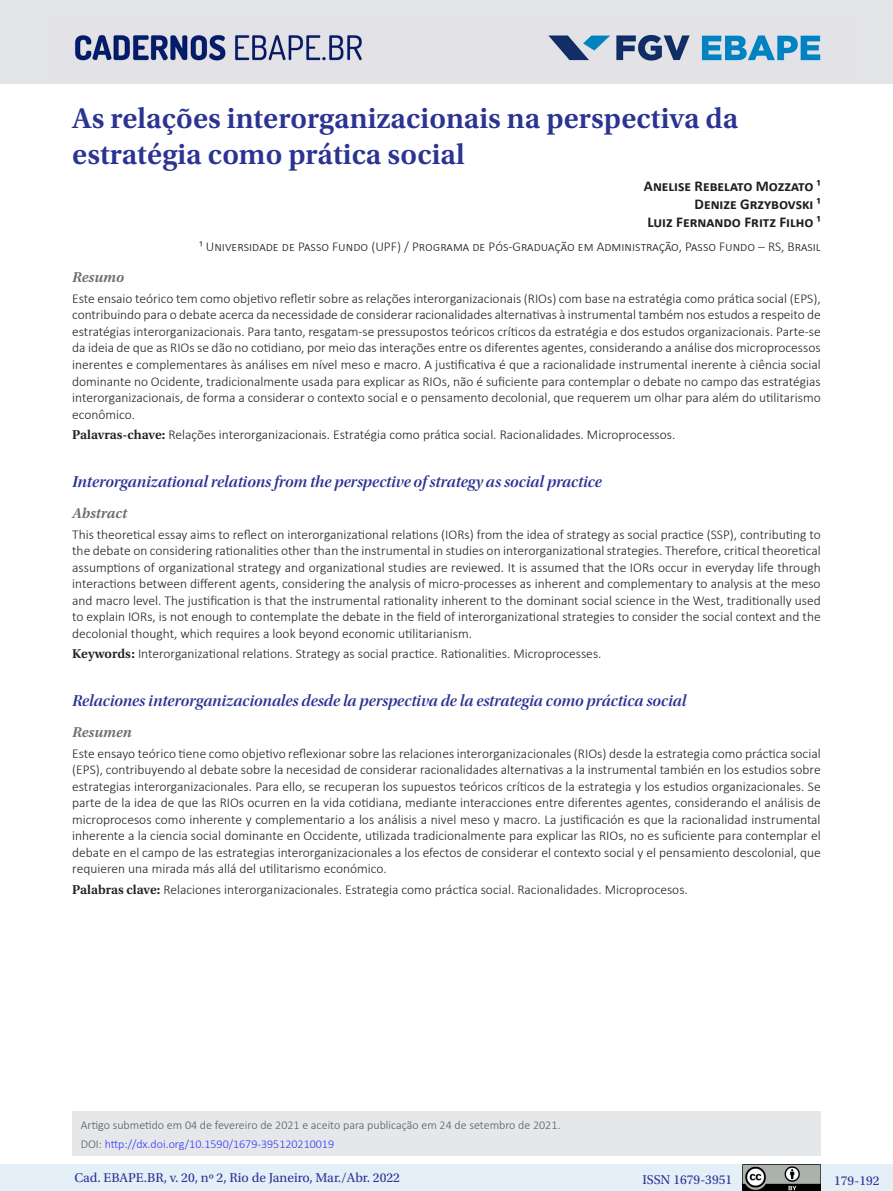
<style>
.page{position:relative;width:893px;height:1191px;background:#fff}
.page>*{position:absolute;margin:0;border:0;box-sizing:border-box;transform-origin:0 0}
._01_título_PT{font:600 30px/36px "Utopia Std";color:#2b3393}
._03_3_1_título_IN{font:16.5px "Utopia Std Semibold Disp It";color:#2b3393}
._02_autores{font:700 15px "Calibri";color:#231f20}
._03_0_titulo_resumo{font:italic 600 15px "Utopia Std";color:#6c6d70}
._03_1_1_resumo_PT{font:300 13.5px/16.5px "Calibri";color:#231f20;text-align:justify}
._03_3_2_resumo_IN{font:300 13.5px/16.5px "Calibri";color:#231f20;text-align:justify}
._03_1_2_palavras-cha{font:300 13.5px "Calibri";color:#231f20}
._02_autores_-_tit{font:300 13.5px "Calibri";color:#231f20}
.t1{font:13.5px "Utopia Std";color:#2b3393}
._06_3_nota_de_rodape{font:300 12px "Calibri";color:#57585a}
._06_3_nota_de_rodape-2{font:300 12px "Calibri";color:#33f}
.s1{font-family:"Utopia Std";font-weight:600}
.s2{color:#57585a}
</style>
<div class="page">
<div style="left:0;top:1164px;width:893px;height:27px;background:#e4eff8"></div>
<img style="left:743px;top:1164px;width:78px;height:27px">
<div style="left:0;top:0;width:893px;height:84px;background:#e3e4e8"></div>
<img style="left:74px;top:34px;width:747px;height:27px">
<div style="left:72px;top:1111px;width:749px;height:45px;background:#e6e7e9"></div>
<p class="_01_título_PT" style="left:72px;top:101px;width:668px">As relações interorganizacionais na perspectiva da estratégia como prática social</p>
<p class="_02_autores" style="left:644px;top:175px;width:178px">Anelise Rebelato Mozzato ¹</p>
<p class="_02_autores" style="left:695px;top:193px;width:128px">Denize Grzybovski ¹</p>
<p class="_02_autores" style="left:647px;top:211px;width:175px">Luiz Fernando Fritz Filho ¹</p>
<p class="_02_autores_-_tit" style="left:199px;top:238px;width:623px">¹ Universidade de Passo Fundo (UPF) / Programa de Pós-Graduação em Administração, Passo Fundo – RS, Brasil</p>
<p class="_03_0_titulo_resumo" style="left:72px;top:269px;width:53px">Resumo</p>
<p class="_03_1_1_resumo_PT" style="left:72px;top:290px;width:750px">Este ensaio teórico tem como objetivo refletir sobre as relações interorganizacionais (RIOs) com base na estratégia como prática social (EPS), contribuindo para o debate acerca da necessidade de considerar racionalidades alternativas à instrumental também nos estudos a respeito de estratégias interorganizacionais. Para tanto, resgatam-se pressupostos teóricos críticos da estratégia e dos estudos organizacionais. Parte-se da ideia de que as RIOs se dão no cotidiano, por meio das interações entre os diferentes agentes, considerando a análise dos microprocessos inerentes e complementares às análises em nível meso e macro. A justificativa é que a racionalidade instrumental inerente à ciência social dominante no Ocidente, tradicionalmente usada para explicar as RIOs, não é suficiente para contemplar o debate no campo das estratégias interorganizacionais, de forma a considerar o contexto social e o pensamento decolonial, que requerem um olhar para além do utilitarismo econômico.</p>
<p class="_03_1_2_palavras-cha" style="left:72px;top:426px;width:605px"><span class="s1">Palavras-chave:</span> Relações interorganizacionais. Estratégia como prática social. Racionalidades. Microprocessos.</p>
<p class="_03_3_1_título_IN" style="left:72px;top:473px;width:531px">Interorganizational relations from the perspective of strategy as social practice</p>
<p class="_03_0_titulo_resumo" style="left:72px;top:504px;width:57px">Abstract</p>
<p class="_03_3_2_resumo_IN" style="left:72px;top:526px;width:750px">This theoretical essay aims to reflect on interorganizational relations (IORs) from the idea of strategy as social practice (SSP), contributing to the debate on considering rationalities other than the instrumental in studies on interorganizational strategies. Therefore, critical theoretical assumptions of organizational strategy and organizational studies are reviewed. It is assumed that the IORs occur in everyday life through interactions between different agents, considering the analysis of micro-processes as inherent and complementary to analysis at the meso and macro level. The justification is that the instrumental rationality inherent to the dominant social science in the West, traditionally used to explain IORs, is not enough to contemplate the debate in the field of interorganizational strategies to consider the social context and the decolonial thought, which requires a look beyond economic utilitarianism.</p>
<p class="_03_1_2_palavras-cha" style="left:72px;top:645px;width:531px"><span class="s1">Keywords:</span> Interorganizational relations. Strategy as social practice. Rationalities. Microprocesses.</p>
<p class="_03_3_1_título_IN" style="left:72px;top:692px;width:616px">Relaciones interorganizacionales desde la perspectiva de la estrategia como práctica social</p>
<p class="_03_0_titulo_resumo" style="left:72px;top:723px;width:61px">Resumen</p>
<p class="_03_1_1_resumo_PT" style="left:72px;top:745px;width:750px">Este ensayo teórico tiene como objetivo reflexionar sobre las relaciones interorganizacionales (RIOs) desde la estrategia como práctica social (EPS), contribuyendo al debate sobre la necesidad de considerar racionalidades alternativas a la instrumental también en los estudios sobre estrategias interorganizacionales. Para ello, se recuperan los supuestos teóricos críticos de la estrategia y los estudios organizacionales. Se parte de la idea de que las RIOs ocurren en la vida cotidiana, mediante interacciones entre diferentes agentes, considerando el análisis de microprocesos como inherente y complementario a los análisis a nivel meso y macro. La justificación es que la racionalidad instrumental inherente a la ciencia social dominante en Occidente, utilizada tradicionalmente para explicar las RIOs, no es suficiente para contemplar el debate en el campo de las estrategias interorganizacionales a los efectos de considerar el contexto social y el pensamiento descolonial, que requieren una mirada más allá del utilitarismo económico.</p>
<p class="_03_1_2_palavras-cha" style="left:72px;top:881px;width:617px"><span class="s1">Palabras clave:</span> Relaciones interorganizacionales. Estrategia como práctica social. Racionalidades. Microprocesos.</p>
<p class="_06_3_nota_de_rodape" style="left:81px;top:1117px;width:481px">Artigo submetido em 04 de fevereiro de 2021 e aceito para publicação em 24 de setembro de 2021.</p>
<p class="_06_3_nota_de_rodape-2" style="left:81px;top:1136px;width:255px"><span class="s2">DOI:</span> http://dx.doi.org/10.1590/1679-395120210019</p>
<p class="t1" style="left:74px;top:1170px;width:327px">Cad. EBAPE.BR, v. 20, nº 2, Rio de Janeiro, Mar./Abr. 2022</p>
<p class="t1" style="left:642px;top:1172px;width:91px">ISSN 1679-3951</p>
<p class="t1" style="left:834px;top:1173px;width:47px">179-192</p>
</div>
